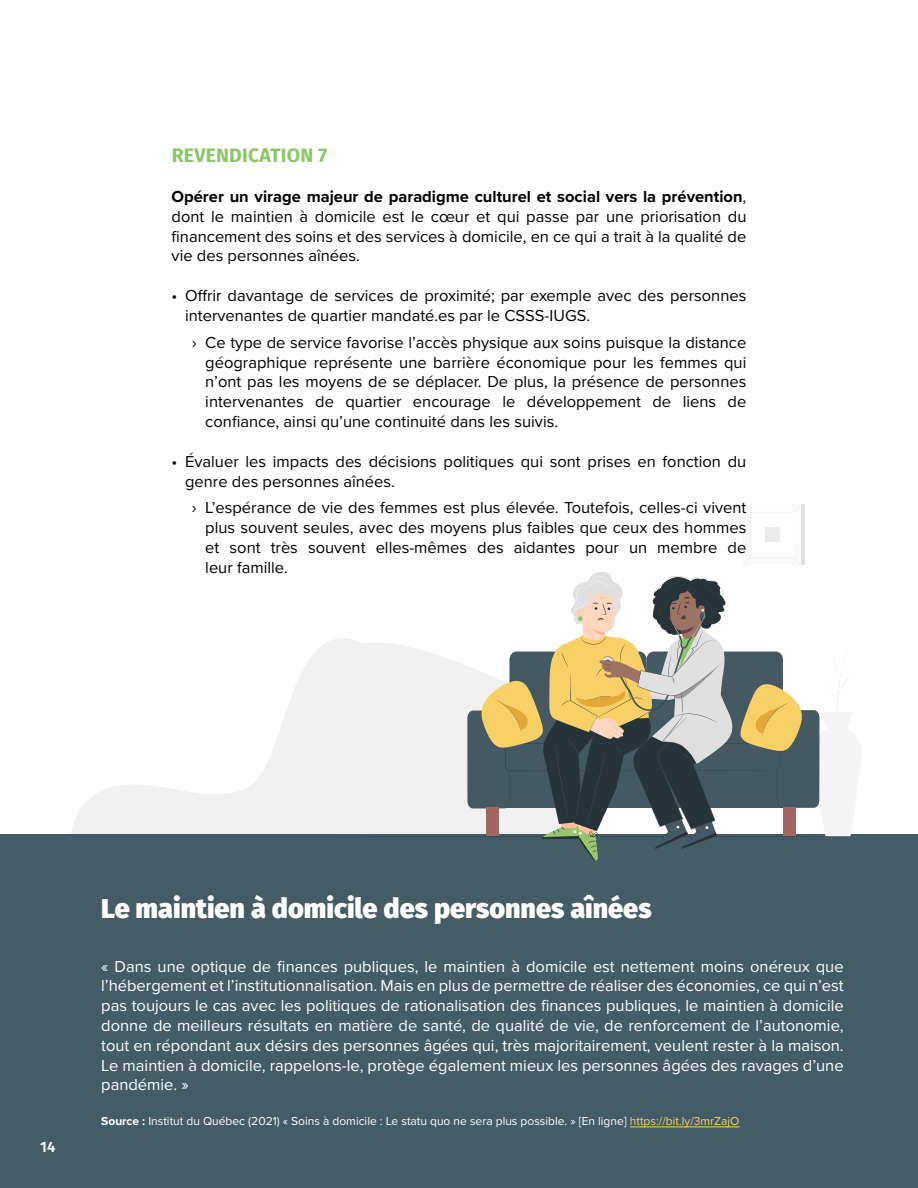
<style>
.page{position:relative;width:918px;height:1188px;background:#fff}
.page>*{position:absolute;margin:0;border:0;box-sizing:border-box;transform-origin:0 0}
.t1{font:900 27px "Fira Sans";color:#fff}
.t2{font:700 19.5px "Fira Sans";letter-spacing:.01em;color:#89c767}
.t3{font:16.5px/19.8px "Proxima Nova";color:#000;text-align:justify}
.t4{font:16.5px/19.8px "Proxima Nova";color:#fff;text-align:justify}
.t5{font:600 15px "Fira Sans";color:#fff}
.t6{font:12px "Proxima Nova";color:#fff}
.s1{font-weight:700}
.s2{color:#f9d065}
</style>
<div class="page">
<svg style="left:71px;top:640px;width:261px;height:194px"></svg>
<div style="left:0;top:834px;width:918px;height:354px;background:#445c65"></div>
<hr style="left:630px;top:1127px;width:109px;height:1px;background:#f9d065">
<div style="left:747px;top:505px;width:58px;height:60px;background:#e0e0e0"></div>
<div style="left:743px;top:505px;width:58px;height:60px;background:#fafafa"></div>
<div style="left:765px;top:528px;width:14px;height:14px;background:#ebebeb"></div>
<svg style="left:332px;top:572px;width:519px;height:289px"></svg>
<p class="t2" style="left:172px;top:139px;width:157px">REVENDICATION 7</p>
<p class="t3" style="left:172px;top:186px;width:576px"><span class="s1">Opérer un virage majeur de paradigme culturel et social vers la prévention</span>, dont le maintien à domicile est le cœur et qui passe par une priorisation du financement des soins et des services à domicile, en ce qui a trait à la qualité de vie des personnes aînées.</p>
<p class="t3" style="left:185px;top:285px;width:563px;text-indent:-13px">• Offrir davantage de services de proximité; par exemple avec des personnes intervenantes de quartier mandaté.es par le CSSS-IUGS.</p>
<p class="t3" style="left:205px;top:332px;width:543px;text-indent:-13px">› Ce type de service favorise l’accès physique aux soins puisque la distance géographique représente une barrière économique pour les femmes qui n’ont pas les moyens de se déplacer. De plus, la présence de personnes intervenantes de quartier encourage le développement de liens de confiance, ainsi qu’une continuité dans les suivis.</p>
<p class="t3" style="left:185px;top:451px;width:563px;text-indent:-13px">• Évaluer les impacts des décisions politiques qui sont prises en fonction du genre des personnes aînées.</p>
<p class="t3" style="left:205px;top:497px;width:543px;text-indent:-13px">› L’espérance de vie des femmes est plus élevée. Toutefois, celles-ci vivent plus souvent seules, avec des moyens plus faibles que ceux des hommes et sont très souvent elles-mêmes des aidantes pour un membre de leur famille.</p>
<p class="t5" style="left:40px;top:1134px;width:17px">14</p>
<h1 class="t1" style="left:101px;top:884px;width:552px">Le maintien à domicile des personnes aînées</h1>
<p class="t4" style="left:101px;top:955px;width:744px">« Dans une optique de finances publiques, le maintien à domicile est nettement moins onéreux que l’hébergement et l’institutionnalisation. Mais en plus de permettre de réaliser des économies, ce qui n’est pas toujours le cas avec les politiques de rationalisation des finances publiques, le maintien à domicile donne de meilleurs résultats en matière de santé, de qualité de vie, de renforcement de l’autonomie, tout en répondant aux désirs des personnes âgées qui, très majoritairement, veulent rester à la maison.<br>Le maintien à domicile, rappelons-le, protège également mieux les personnes âgées des ravages d’une pandémie. »</p>
<p class="t6" style="left:101px;top:1112px;width:640px"><span class="s1">Source :</span> Institut du Québec (2021) « Soins à domicile : Le statu quo ne sera plus possible. » [En ligne] <span class="s2">https://bit.ly/3mrZajO</span></p>
</div>
